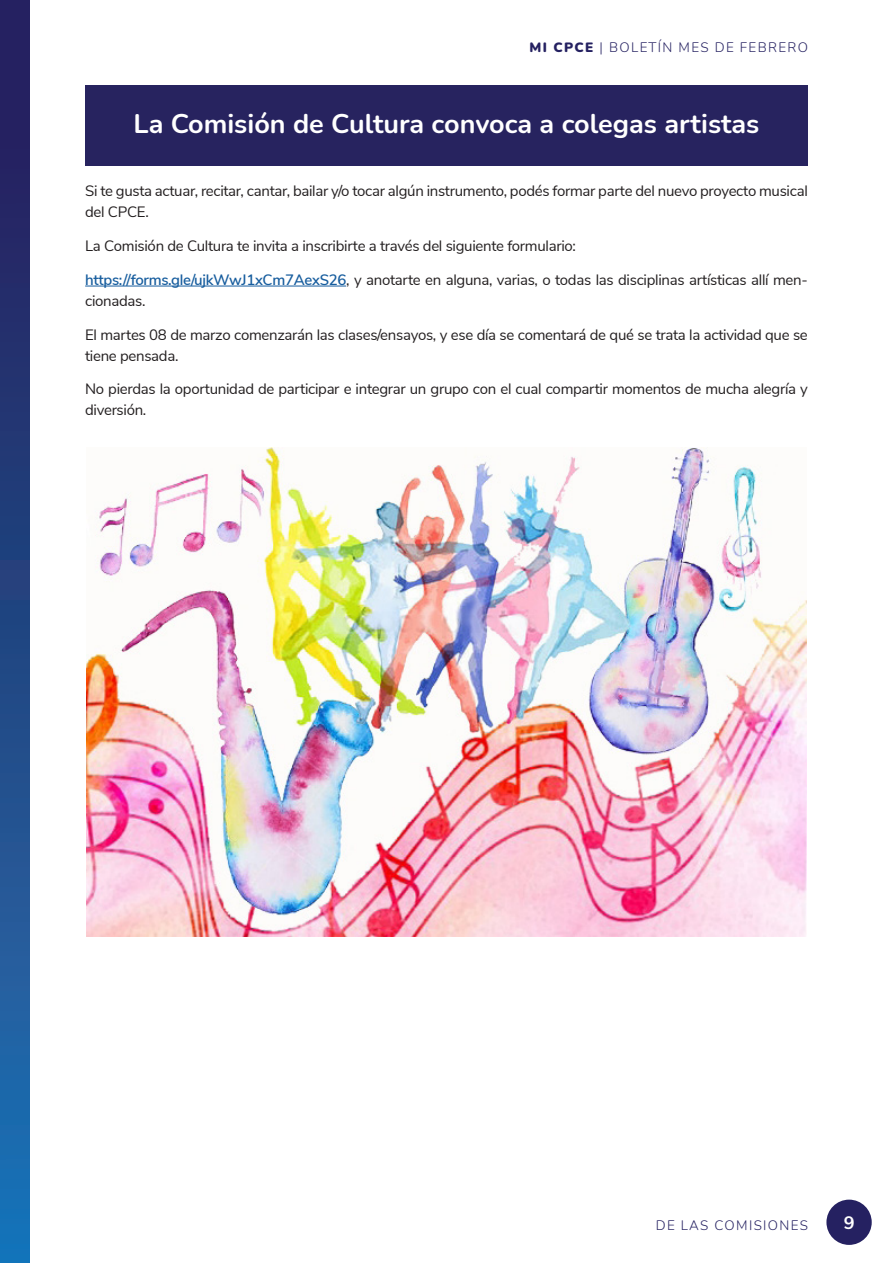
<style>
.page{position:relative;width:893px;height:1263px;background:#fff}
.page>*{position:absolute;margin:0;border:0;box-sizing:border-box;transform-origin:0 0}
.Títulos{font:700 27px "Nunito";color:#fff}
.t1{font:700 18px "Nunito Sans";color:#fff}
.Cuerpo_de_Texto{font:15px/21px "Nunito Sans";letter-spacing:-.02em;color:#231f20}
.t2{font:300 13.5px "Nunito";letter-spacing:.1em;color:#252161}
.s1{font-weight:900}
.s2{font-weight:600;color:#175d9e}
</style>
<div class="page">
<div style="left:826px;top:1199px;width:46px;height:46px;background:#252161;border-radius:50%"></div>
<div style="left:0;top:0;width:29px;height:1263px;background:linear-gradient(to bottom,#271955,#1d73b5)"></div>
<div style="left:85px;top:85px;width:723px;height:80px;background:#27235f"></div>
<hr style="left:85px;top:286px;width:261px;height:1px;background:#175d9e">
<img style="left:86px;top:447px;width:720px;height:490px">
<p class="t2" style="left:529px;top:38px;width:280px"><span class="s1">MI CPCE</span> | BOLETÍN MES DE FEBRERO</p>
<p class="Títulos" style="left:134px;top:104px;width:627px">La Comisión de Cultura convoca a colegas artistas</p>
<p class="Cuerpo_de_Texto" style="left:85px;top:180px;width:724px">Si te gusta actuar, recitar, cantar, bailar y/o tocar algún instrumento, podés formar parte del nuevo proyecto musical del CPCE.</p>
<p class="Cuerpo_de_Texto" style="left:85px;top:234px;width:492px">La Comisión de Cultura te invita a inscribirte a través del siguiente formulario:</p>
<p class="Cuerpo_de_Texto" style="left:85px;top:268px;width:724px"><span class="s2">https://forms.gle/ujkWwJ1xCm7AexS26</span>, y anotarte en alguna, varias, o todas las disciplinas artísticas allí men&shy;cionadas.</p>
<p class="Cuerpo_de_Texto" style="left:85px;top:323px;width:724px">El martes 08 de marzo comenzarán las clases/ensayos, y ese día se comentará de qué se trata la actividad que se tiene pensada.</p>
<p class="Cuerpo_de_Texto" style="left:85px;top:378px;width:724px">No pierdas la oportunidad de participar e integrar un grupo con el cual compartir momentos de mucha alegría y diversión.</p>
<p class="t2" style="left:656px;top:1216px;width:154px">DE LAS COMISIONES</p>
<p class="t1" style="left:844px;top:1209px;width:12px">9</p>
</div>
